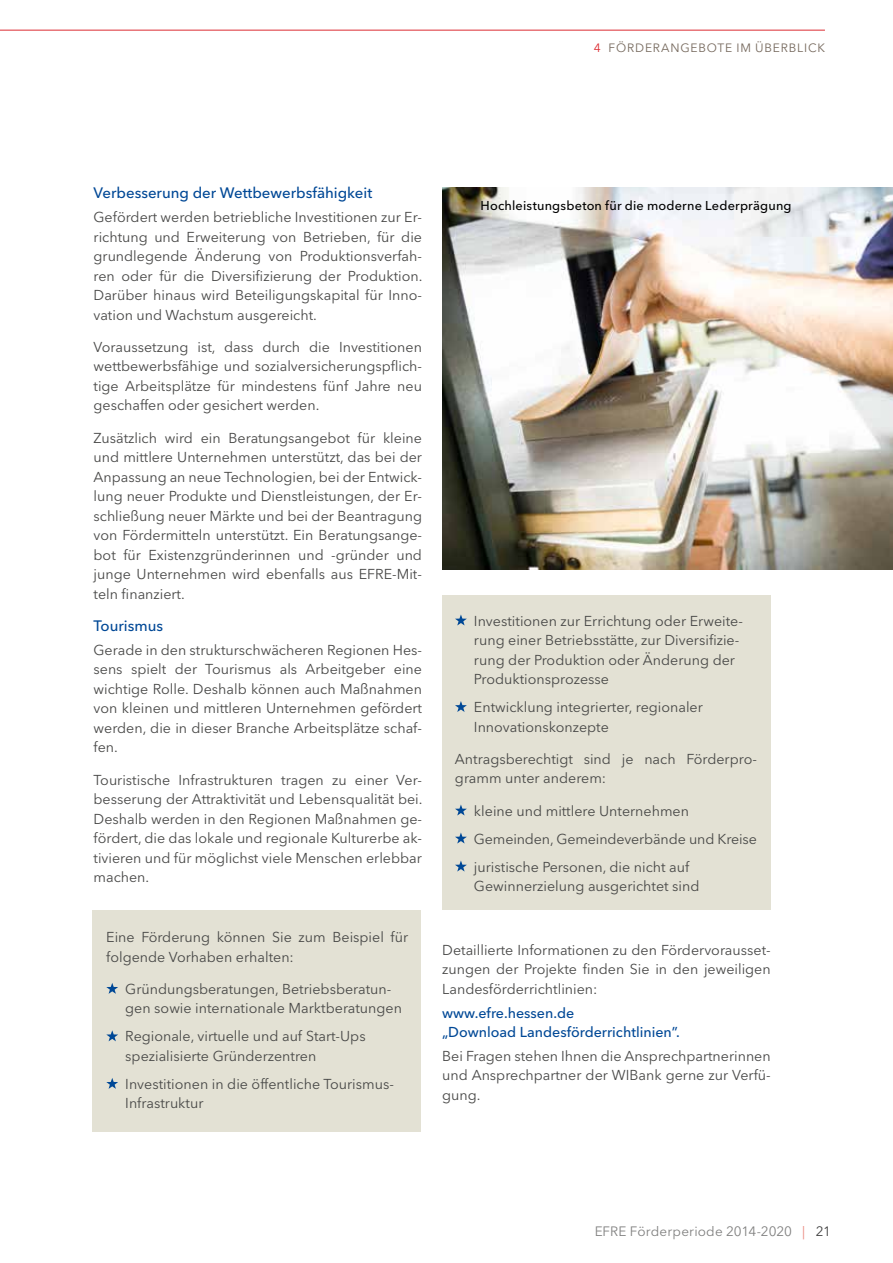
<style>
.page{position:relative;width:893px;height:1263px;background:#fff}
.page>*{position:absolute;margin:0;border:0;box-sizing:border-box;transform-origin:0 0}
.t1{font:500 15px "Avenir Next LT Pro";color:#004896}
.t2{font:14.25px/19.5px "Avenir Next LT Pro";color:#484847}
.t3{font:500 14.25px/19.5px "Avenir Next LT Pro";color:#004896}
.t4{font:13.5px "Avenir Next LT Pro";letter-spacing:.005em;color:#565655}
.t5{font:500 12.75px "Avenir Next LT Pro";letter-spacing:.015em;color:#000}
.t6{font:12px "Avenir Next LT Pro";letter-spacing:.07em;color:#75685c}
.s1{color:#dc2c32}
.s2{color:#e35f53}
.s3{color:#000}
</style>
<div class="page">
<hr style="left:0;top:30px;width:825px;height:1px;background:#dc2c32">
<div style="left:92px;top:910px;width:329px;height:221px;background:#e3e1d4"></div>
<div style="left:442px;top:595px;width:329px;height:315px;background:#e3e1d4"></div>
<img style="left:442px;top:187px;width:451px;height:383px">
<svg style="left:106px;top:983px;width:12px;height:11px"></svg>
<svg style="left:106px;top:1030px;width:12px;height:11px"></svg>
<svg style="left:106px;top:1078px;width:12px;height:11px"></svg>
<svg style="left:455px;top:614px;width:12px;height:11px"></svg>
<svg style="left:455px;top:701px;width:12px;height:11px"></svg>
<svg style="left:455px;top:804px;width:12px;height:11px"></svg>
<svg style="left:455px;top:832px;width:12px;height:11px"></svg>
<svg style="left:455px;top:860px;width:12px;height:11px"></svg>
<p class="t6" style="left:594px;top:40px;width:43px"><span class="s1">4</span> Fördera</p>
<p class="t6" style="left:670px;top:40px;width:20px">ngeb</p>
<p class="t6" style="left:707px;top:40px;width:67px">ote im Überblick</p>
<p class="t1" style="left:94px;top:184px;width:280px">Verbesserung der Wettbewerbsfähigkeit</p>
<p class="t2" style="left:94px;top:207px;width:330px;text-align:justify">Gefördert werden betriebliche Investitionen zur Er&shy;richtung und Erweiterung von Betrieben, für die grundlegende Änderung von Produktionsverfah&shy;ren oder für die Diversifizierung der Produktion.<br>Darüber hinaus wird Beteiligungskapital für Inno&shy;vation und Wachstum ausgereicht.</p>
<p class="t2" style="left:94px;top:337px;width:330px;text-align:justify">Voraussetzung ist, dass durch die Investitionen wettbewerbsfähige und sozialversicherungspflich&shy;tige Arbeitsplätze für mindestens fünf Jahre neu geschaffen oder gesichert werden.</p>
<p class="t2" style="left:94px;top:428px;width:330px;text-align:justify">Zusätzlich wird ein Beratungsangebot für kleine und mittlere Unternehmen unterstützt, das bei der Anpassung an neue Technologien, bei der Entwick&shy;lung neuer Produkte und Dienstleistungen, der Er&shy;schließung neuer Märkte und bei der Beantragung von Fördermitteln unterstützt. Ein Beratungsange&shy;bot für Existenzgründerinnen und -gründer und junge Unternehmen wird ebenfalls aus EFRE-Mit&shy;teln finanziert.</p>
<p class="t1" style="left:94px;top:617px;width:71px">Tourismus</p>
<p class="t2" style="left:94px;top:640px;width:330px;text-align:justify">Gerade in den strukturschwächeren Regionen Hes&shy;sens spielt der Tourismus als Arbeitgeber eine wichtige Rolle. Deshalb können auch Maßnahmen von kleinen und mittleren Unternehmen gefördert werden, die in dieser Branche Arbeitsplätze schaf&shy;fen.</p>
<p class="t2" style="left:94px;top:770px;width:330px;text-align:justify">Touristische Infrastrukturen tragen zu einer Ver&shy;besserung der Attraktivität und Lebensqualität bei.<br>Deshalb werden in den Regionen Maßnahmen ge&shy;fördert, die das lokale und regionale Kulturerbe ak&shy;tivieren und für möglichst viele Menschen erlebbar machen.</p>
<p class="t2" style="left:106px;top:927px;width:303px">Eine Förderung können Sie zum Beispiel für folgende Vorhaben erhalten:</p>
<p class="t2" style="left:125px;top:979px;width:278px">Gründungsberatungen, Betriebsberatun&shy;gen sowie internationale Marktberatungen</p>
<p class="t2" style="left:125px;top:1026px;width:242px">Regionale, virtuelle und auf Start-Ups spezialisierte Gründerzentren</p>
<p class="t2" style="left:125px;top:1074px;width:270px">Investitionen in die öffentliche Tourismus-<br>Infrastruktur</p>
<p class="t5" style="left:480px;top:197px;width:313px">Hochleistungsbeton für die moderne Lederprägung</p>
<p class="t2" style="left:474px;top:611px;width:270px">Investitionen zur Errichtung oder Erweite&shy;rung einer Betriebsstätte, zur Diversifizie&shy;rung der Produktion oder Änderung der Produktionsprozesse</p>
<p class="t2" style="left:474px;top:697px;width:230px">Entwicklung integrierter, regionaler<br>Innovationskonzepte</p>
<p class="t2" style="left:455px;top:749px;width:303px">Antragsberechtigt sind je nach Förderpro&shy;gramm unter anderem:</p>
<p class="t2" style="left:474px;top:796px;width:284px;line-height:28px">kleine und mittlere Unternehmen<br>Gemeinden, Gemeindeverbände und Kreise juristische Personen, die nicht auf</p>
<p class="t2" style="left:474px;top:876px;width:227px">Gewinnerzielung ausgerichtet sind</p>
<p class="t2" style="left:442px;top:940px;width:330px;text-align:justify">Detaillierte Informationen zu den Fördervorausset&shy;zungen der Projekte finden Sie in den jeweiligen Landesförderrichtlinien:</p>
<p class="t3" style="left:442px;top:1003px;width:239px">www.efre.hessen.de<br>„Download Landesförderrichtlinien”.</p>
<p class="t2" style="left:442px;top:1046px;width:330px;text-align:justify">Bei Fragen stehen Ihnen die Ansprechpartnerinnen und Ansprechpartner der WIBank gerne zur Verfü&shy;gung.</p>
<p class="t4" style="left:595px;top:1223px;width:238px">EFRE Förderperiode 2014-2020 <span class="s2">|</span> <span class="s3">21</span></p>
</div>
